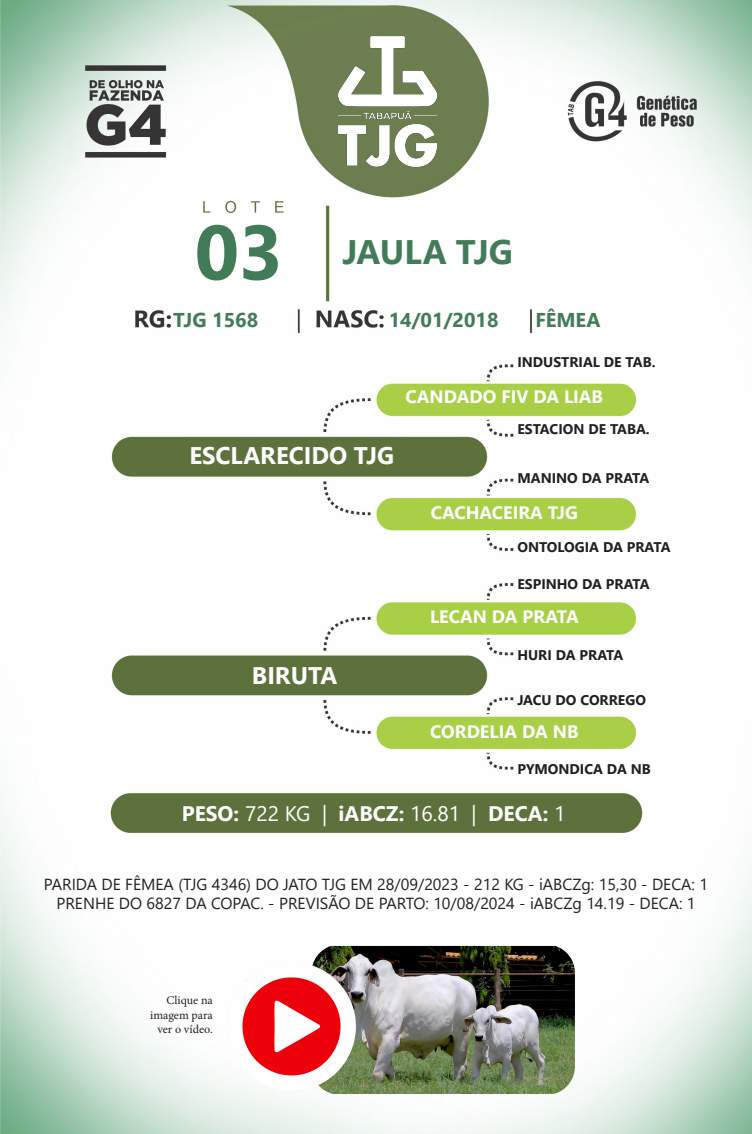
<style>
.page{position:relative;width:752px;height:1134px;background:#fff}
.page>*{position:absolute;margin:0;border:0;box-sizing:border-box;transform-origin:0 0}
.t1{font:700 77px "Segoe UI";color:#427b58}
.t2{font:700 34px "Segoe UI";letter-spacing:-.01em;color:#427b58}
.t3{font:700 24px "Segoe UI";color:#fff}
.t4{font:700 21px "Segoe UI";color:#fff}
.t5{font:700 20px "Segoe UI";color:#427b58}
.t6{font:700 18px "Segoe UI";color:#fff}
.t7{font:16px "Segoe UI";color:#231f20}
.t8{font:700 14px "Segoe UI";color:#231f20}
.t9{font:12px "Minion Pro";color:#231f20}
.s1{font-weight:400}
</style>
<div class="page">
<img style="left:0;top:0;width:751px;height:1134px">
<img style="left:338px;top:36px;width:98px;height:130px">
<img style="left:311px;top:946px;width:263px;height:148px">
<img style="left:227px;top:963px;width:128px;height:128px">
<p class="t1" style="left:195px;top:180px;width:90px">03</p>
<p class="t2" style="left:342px;top:220px;width:172px">JAULA TJG</p>
<p class="t5" style="left:173px;top:301px;width:87px">TJG 1568</p>
<p class="t5" style="left:388px;top:301px;width:111px">14/01/2018</p>
<p class="t5" style="left:535px;top:301px;width:67px">FÊMEA</p>
<p class="t8" style="left:517px;top:349px;width:139px">INDUSTRIAL DE TAB.</p>
<p class="t3" style="left:189px;top:433px;width:206px">ESCLARECIDO TJG</p>
<p class="t3" style="left:252px;top:652px;width:87px">BIRUTA</p>
<p class="t6" style="left:405px;top:380px;width:199px">CANDADO FIV DA LIAB</p>
<p class="t8" style="left:517px;top:416px;width:134px">ESTACION DE TABA.</p>
<p class="t8" style="left:517px;top:465px;width:133px">MANINO DA PRATA</p>
<p class="t6" style="left:430px;top:496px;width:149px">CACHACEIRA TJG</p>
<p class="t8" style="left:517px;top:534px;width:154px">ONTOLOGIA DA PRATA</p>
<p class="t8" style="left:517px;top:571px;width:134px">ESPINHO DA PRATA</p>
<p class="t6" style="left:430px;top:600px;width:150px">LECAN DA PRATA</p>
<p class="t8" style="left:517px;top:642px;width:107px">HURI DA PRATA</p>
<p class="t8" style="left:517px;top:687px;width:130px">JACU DO CORREGO</p>
<p class="t6" style="left:430px;top:715px;width:150px">CORDELIA DA NB</p>
<p class="t8" style="left:517px;top:756px;width:135px">PYMONDICA DA NB</p>
<p class="t4" style="left:182px;top:793px;width:385px">PESO: <span class="s1">722 KG |</span> iABCZ: <span class="s1">16.81 |</span> DECA: <span class="s1">1</span></p>
<p class="t7" style="left:44px;top:869px;width:665px">PARIDA DE FÊMEA (TJG 4346) DO JATO TJG EM 28/09/2023 - 212 KG - iABCZg: 15,30 - DECA: 1</p>
<p class="t7" style="left:56px;top:888px;width:640px">PRENHE DO 6827 DA COPAC. - PREVISÃO DE PARTO: 10/08/2024 - iABCZg 14.19 - DECA: 1</p>
<p class="t9" style="left:166px;top:992px;width:48px">Clique na</p>
<p class="t9" style="left:150px;top:1007px;width:64px">imagem para</p>
<p class="t9" style="left:157px;top:1021px;width:57px">ver o vídeo.</p>
</div>
